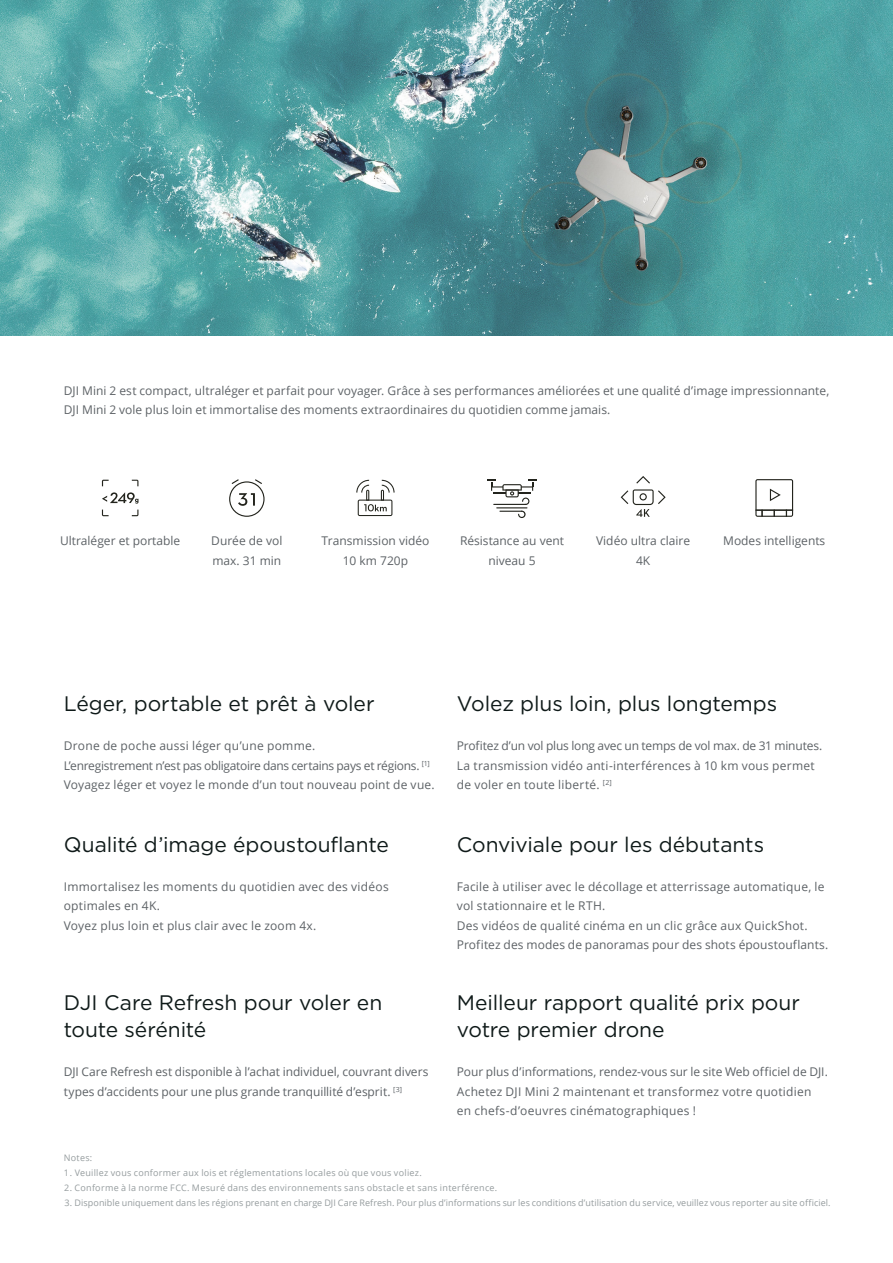
<style>
.page{position:relative;width:893px;height:1263px;background:#fff}
.page>*{position:absolute;margin:0;border:0;box-sizing:border-box;transform-origin:0 0}
.t1{font:21px/27px "Gotham";letter-spacing:-.005em;color:#0f1a19}
.内文{font:12px/19.5px "Open Sans";letter-spacing:.005em;color:#5d6266}
.内文-2{font:12px "Open Sans";letter-spacing:-.025em;color:#5d6266}
.内文-3{font:12px "Open Sans";letter-spacing:-.015em;color:#5d6266}
.内文-4{font:9px "Open Sans";letter-spacing:.02em;color:#959c9e}
</style>
<div class="page">
<img style="left:0;top:0;width:893px;height:336px">
<svg style="left:102px;top:510px;width:7px;height:6px"></svg>
<svg style="left:102px;top:480px;width:7px;height:6px"></svg>
<svg style="left:102px;top:492px;width:37px;height:12px"></svg>
<svg style="left:229px;top:479px;width:36px;height:38px"></svg>
<svg style="left:356px;top:480px;width:39px;height:36px"></svg>
<hr style="left:496px;top:507px;width:31px;height:1px;background:#23241d">
<svg style="left:499px;top:511px;width:27px;height:7px"></svg>
<svg style="left:488px;top:479px;width:48px;height:26px"></svg>
<svg style="left:621px;top:476px;width:45px;height:41px"></svg>
<svg style="left:755px;top:479px;width:38px;height:38px"></svg>
<p class="内文" style="left:64px;top:380px;width:767px">DJI Mini 2 est compact, ultraléger et parfait pour voyager. Grâce à ses performances améliorées et une qualité d’image impressionnante,<br>DJI Mini 2 vole plus loin et immortalise des moments extraordinaires du quotidien comme jamais.</p>
<p class="内文" style="left:60px;top:531px;width:122px">Ultraléger et portable</p>
<p class="内文" style="left:211px;top:531px;width:73px">Durée de vol</p>
<p class="内文" style="left:212px;top:550px;width:70px">max. 31 min</p>
<p class="内文" style="left:321px;top:531px;width:110px;text-align:center">Transmission vidéo<br>10 km 720p</p>
<p class="内文" style="left:460px;top:531px;width:105px;text-align:center">Résistance au vent niveau 5</p>
<p class="内文" style="left:596px;top:531px;width:96px;text-align:center">Vidéo ultra claire<br>4K</p>
<p class="内文" style="left:723px;top:531px;width:104px">Modes intelligents</p>
<p class="t1" style="left:64px;top:690px;width:312px">Léger, portable et prêt à voler</p>
<p class="内文" style="left:64px;top:736px;width:253px">Drone de poche aussi léger qu’une pomme.</p>
<p class="内文-2" style="left:64px;top:757px;width:367px">L’enregistrement n’est pas obligatoire dans certains pays et régions. <sup>[1]</sup></p>
<p class="内文" style="left:64px;top:775px;width:372px">Voyagez léger et voyez le monde d’un tout nouveau point de vue.</p>
<p class="t1" style="left:64px;top:830px;width:327px">Qualité d’image époustouflante</p>
<p class="内文" style="left:64px;top:876px;width:326px">Immortalisez les moments du quotidien avec des vidéos</p>
<p class="内文" style="left:64px;top:896px;width:98px">optimales en 4K.</p>
<p class="内文" style="left:64px;top:915px;width:254px">Voyez plus loin et plus clair avec le zoom 4x.</p>
<p class="t1" style="left:64px;top:989px;width:320px">DJI Care Refresh pour voler en</p>
<p class="t1" style="left:64px;top:1016px;width:144px">toute sérénité</p>
<p class="内文" style="left:64px;top:1062px;width:366px">DJI Care Refresh est disponible à l’achat individuel, couvrant divers types d’accidents pour une plus grande tranquillité d’esprit. <sup>[3]</sup></p>
<p class="t1" style="left:457px;top:690px;width:322px">Volez plus loin, plus longtemps</p>
<p class="内文-3" style="left:457px;top:737px;width:367px">Profitez d’un vol plus long avec un temps de vol max. de 31 minutes.</p>
<p class="内文" style="left:457px;top:755px;width:359px">La transmission vidéo anti-interférences à 10 km vous permet de voler en toute liberté. <sup>[2]</sup></p>
<p class="t1" style="left:457px;top:830px;width:309px">Conviviale pour les débutants</p>
<p class="内文" style="left:457px;top:876px;width:369px">Facile à utiliser avec le décollage et atterrissage automatique, le vol stationnaire et le RTH.</p>
<p class="内文" style="left:457px;top:915px;width:352px">Des vidéos de qualité cinéma en un clic grâce aux QuickShot.</p>
<p class="内文" style="left:457px;top:935px;width:373px">Profitez des modes de panoramas pour des shots époustouflants.</p>
<p class="t1" style="left:457px;top:989px;width:345px">Meilleur rapport qualité prix pour votre premier drone</p>
<p class="内文" style="left:457px;top:1062px;width:372px">Pour plus d’informations, rendez-vous sur le site Web officiel de DJI.</p>
<p class="内文" style="left:457px;top:1081px;width:356px">Achetez DJI Mini 2 maintenant et transformez votre quotidien en chefs-d’oeuvres cinématographiques !</p>
<p class="内文-4" style="left:64px;top:1151px;width:30px">Notes:</p>
<p class="内文-4" style="left:64px;top:1166px;width:360px">1 . Veuillez vous conformer aux lois et réglementations locales où que vous voliez.</p>
<p class="内文-4" style="left:64px;top:1181px;width:434px">2. Conforme à la norme FCC. Mesuré dans des environnements sans obstacle et sans interférence.</p>
<p class="内文-4" style="left:64px;top:1196px;width:768px">3. Disponible uniquement dans les régions prenant en charge DJI Care Refresh. Pour plus d’informations sur les conditions d’utilisation du service, veuillez vous reporter au site officiel.</p>
</div>
